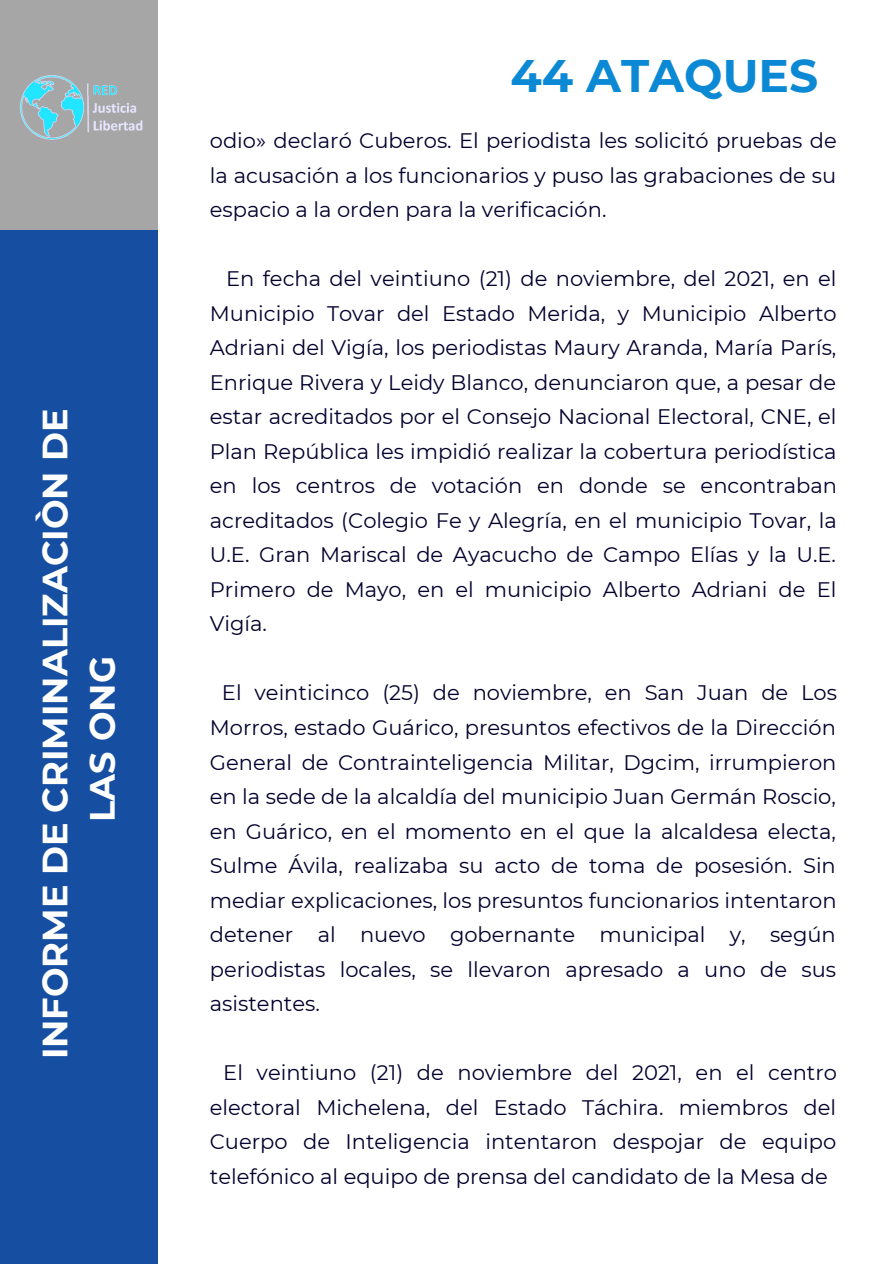
<style>
.page{position:relative;width:894px;height:1264px;background:#fff}
.page>*{position:absolute;margin:0;border:0;box-sizing:border-box;transform-origin:0 0}
.t1{font:700 45.6px "Montserrat";color:#0c89d4}
.t2{font:700 35.1px/47.2px "Montserrat";color:#fff;text-align:center}
.t3{font:21px/34.5px "Montserrat";color:#03002d;text-align:justify}
</style>
<div class="page">
<div style="left:0;top:0;width:157px;height:243px;background:#a6a6a6"></div>
<div style="left:0;top:230px;width:157px;height:1033px;background:#164fa2"></div>
<img style="left:20px;top:75px;width:123px;height:65px">
<h2 class="t2" style="left:31px;top:1059px;width:652px;rotate:-90deg">INFORME DE CRIMINALIZACIÒN DE<br>LAS ONG</h2>
<h1 class="t1" style="left:510px;top:48px;width:309px">44 ATAQUES</h1>
<p class="t3" style="left:210px;top:123px;width:628px">odio» declaró Cuberos. El periodista les solicitó pruebas de la acusación a los funcionarios y puso las grabaciones de su espacio a la orden para la verificación.</p>
<p class="t3" style="left:210px;top:261px;width:628px;text-indent:16px">En fecha del veintiuno (21) de noviembre, del 2021, en el Municipio Tovar del Estado Merida, y Municipio Alberto Adriani del Vigía, los periodistas Maury Aranda, María París, Enrique Rivera y Leidy Blanco, denunciaron que, a pesar de estar acreditados por el Consejo Nacional Electoral, CNE, el Plan República les impidió realizar la cobertura periodística en los centros de votación en donde se encontraban acreditados (Colegio Fe y Alegría, en el municipio Tovar, la U.E. Gran Mariscal de Ayacucho de Campo Elías y la U.E.<br>Primero de Mayo, en el municipio Alberto Adriani de El Vigía.</p>
<p class="t3" style="left:210px;top:675px;width:628px;text-indent:12px">El veinticinco (25) de noviembre, en San Juan de Los Morros, estado Guárico, presuntos efectivos de la Dirección General de Contrainteligencia Militar, Dgcim, irrumpieron en la sede de la alcaldía del municipio Juan Germán Roscio, en Guárico, en el momento en el que la alcaldesa electa, Sulme Ávila, realizaba su acto de toma de posesión. Sin mediar explicaciones, los presuntos funcionarios intentaron detener al nuevo gobernante municipal y, según periodistas locales, se llevaron apresado a uno de sus asistentes.</p>
<p class="t3" style="left:210px;top:1055px;width:628px;text-indent:13px">El veintiuno (21) de noviembre del 2021, en el centro electoral Michelena, del Estado Táchira. miembros del Cuerpo de Inteligencia intentaron despojar de equipo telefónico al equipo de prensa del candidato de la Mesa de</p>
</div>
